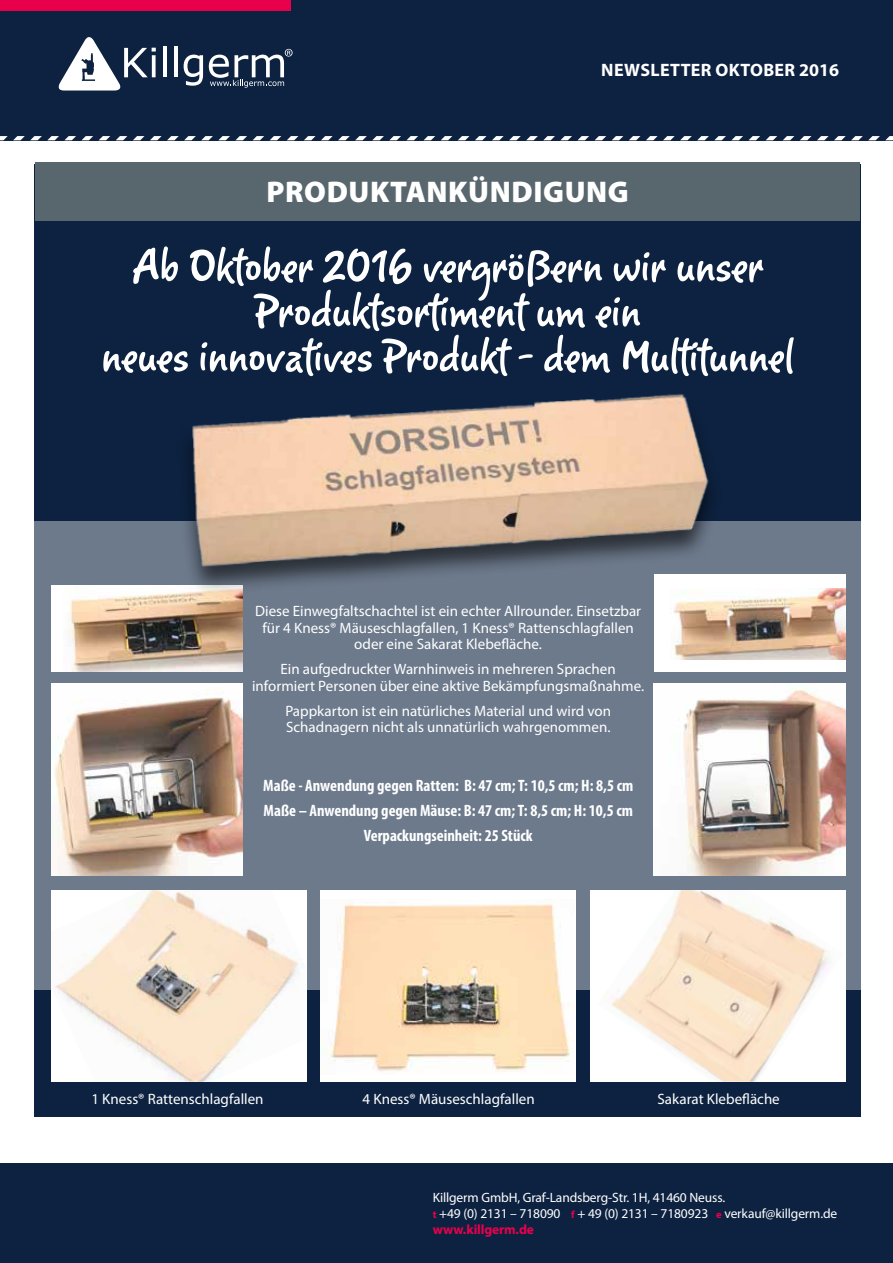
<style>
.page{position:relative;width:893px;height:1263px;background:#fff}
.page>*{position:absolute;margin:0;border:0;box-sizing:border-box;transform-origin:0 0}
.t1{font:55.5px/45px "Romy";color:#fff;text-align:center}
.t2{font:900 30px "Myriad Pro";letter-spacing:.02em;color:#fff}
.t3{font:700 18px "Myriad Pro";letter-spacing:.02em;color:#fff}
.t4{font:700 condensed 16.5px/25px "Myriad Pro";color:#fff;text-align:center}
.t5{font:15px/16.5px "Myriad Pro";color:#fff;text-align:center}
.t6{font:13.5px/16.2px "Myriad Pro";letter-spacing:-.01em;color:#fff}
.s1{font-weight:700;font-size:10.5px;color:#e9004c}
.s2{font-weight:700;color:#e9004c}
</style>
<div class="page">
<div style="left:0;top:1163px;width:893px;height:100px;background:#0d2240"></div>
<div style="left:0;top:0;width:893px;height:140px;background:#0d2240"></div>
<div style="left:0;top:0;width:291px;height:11px;background:#e9004c"></div>
<svg style="left:0;top:136px;width:93px;height:4px"></svg>
<svg style="left:99px;top:136px;width:11px;height:4px"></svg>
<svg style="left:116px;top:136px;width:11px;height:4px"></svg>
<svg style="left:133px;top:136px;width:11px;height:4px"></svg>
<svg style="left:150px;top:136px;width:97px;height:4px"></svg>
<svg style="left:253px;top:136px;width:11px;height:4px"></svg>
<svg style="left:270px;top:136px;width:11px;height:4px"></svg>
<svg style="left:287px;top:136px;width:11px;height:4px"></svg>
<svg style="left:304px;top:136px;width:11px;height:4px"></svg>
<svg style="left:321px;top:136px;width:97px;height:4px"></svg>
<svg style="left:424px;top:136px;width:11px;height:4px"></svg>
<svg style="left:441px;top:136px;width:11px;height:4px"></svg>
<svg style="left:458px;top:136px;width:11px;height:4px"></svg>
<svg style="left:475px;top:136px;width:11px;height:4px"></svg>
<svg style="left:492px;top:136px;width:97px;height:4px"></svg>
<svg style="left:595px;top:136px;width:11px;height:4px"></svg>
<svg style="left:612px;top:136px;width:11px;height:4px"></svg>
<svg style="left:629px;top:136px;width:11px;height:4px"></svg>
<svg style="left:646px;top:136px;width:114px;height:4px"></svg>
<svg style="left:766px;top:136px;width:11px;height:4px"></svg>
<svg style="left:783px;top:136px;width:11px;height:4px"></svg>
<svg style="left:800px;top:136px;width:11px;height:4px"></svg>
<svg style="left:817px;top:136px;width:76px;height:4px"></svg>
<hr style="left:163px;top:47px;width:4px;height:30px;background:#fff">
<hr style="left:174px;top:47px;width:4px;height:30px;background:#fff">
<svg style="left:184px;top:55px;width:19px;height:31px"></svg>
<svg style="left:59px;top:37px;width:97px;height:54px"></svg>
<svg style="left:209px;top:49px;width:84px;height:39px"></svg>
<div style="left:34px;top:164px;width:826px;height:951px;background:#6d7a8c"></div>
<div style="left:34px;top:164px;width:826px;height:357px;background:#0d2240"></div>
<div style="left:34px;top:990px;width:826px;height:126px;background:#0d2240"></div>
<div style="left:35px;top:162px;width:825px;height:58px;background:#58666d"></div>
<div style="left:321px;top:890px;width:255px;height:192px;background:#fff"></div>
<img style="left:321px;top:899px;width:251px;height:173px">
<div style="left:51px;top:585px;width:192px;height:86px;background:#fff"></div>
<img style="left:67px;top:590px;width:176px;height:81px">
<div style="left:177px;top:395px;width:545px;height:202px;background:#000;opacity:.6"></div>
<img style="left:177px;top:394px;width:542px;height:188px">
<img style="left:51px;top:684px;width:192px;height:191px">
<img style="left:51px;top:890px;width:255px;height:192px">
<div style="left:654px;top:574px;width:191px;height:97px;background:#fff"></div>
<img style="left:672px;top:588px;width:173px;height:72px">
<img style="left:654px;top:684px;width:191px;height:191px">
<div style="left:590px;top:890px;width:255px;height:192px;background:#fff"></div>
<img style="left:603px;top:890px;width:226px;height:192px">
<p class="t3" style="left:601px;top:59px;width:239px">NEWSLETTER OKTOBER 2016</p>
<h2 class="t2" style="left:267px;top:172px;width:364px">PRODUKTANKÜNDIGUNG</h2>
<h1 class="t1" style="left:101px;top:248px;width:694px">Ab Oktober 2016 vergrößern wir unser<br>Produktsortiment um ein<br>neues innovatives Produkt – dem Multitunnel</h1>
<p class="t5" style="left:255px;top:603px;width:387px">Diese Einwegfaltschachtel ist ein echter Allrounder. Einsetzbar für 4 Kness® Mäuseschlagfallen, 1 Kness® Rattenschlagfallen oder eine Sakarat Klebefläche.</p>
<p class="t5" style="left:252px;top:661px;width:394px">Ein aufgedruckter Warnhinweis in mehreren Sprachen informiert Personen über eine aktive Bekämpfungsmaßnahme.</p>
<p class="t5" style="left:285px;top:702px;width:327px;text-align:left">Pappkarton ist ein natürliches Material und wird von<br>Schadnagern nicht als unnatürlich wahrgenommen.</p>
<p class="t4" style="left:263px;top:772px;width:372px">Maße - Anwendung gegen Ratten: B: 47 cm; T: 10,5 cm; H: 8,5 cm<br>Maße – Anwendung gegen Mäuse: B: 47 cm; T: 8,5 cm; H: 10,5 cm<br>Verpackungseinheit: 25 Stück</p>
<p class="t5" style="left:91px;top:1090px;width:174px">1 Kness® Rattenschlagfallen</p>
<p class="t5" style="left:362px;top:1090px;width:174px">4 Kness® Mäuseschlagfallen</p>
<p class="t5" style="left:657px;top:1090px;width:124px">Sakarat Klebefläche</p>
<p class="t6" style="left:433px;top:1189px;width:406px">Killgerm GmbH, Graf-Landsberg-Str. 1H, 41460 Neuss.<br><span class="s1">t</span> +49 (0) 2131 – 718090 <span class="s1">f</span> + 49 (0) 2131 – 7180923 <span class="s1">e</span> verkauf@killgerm.de <span class="s2">www.killgerm.de</span></p>
</div>
